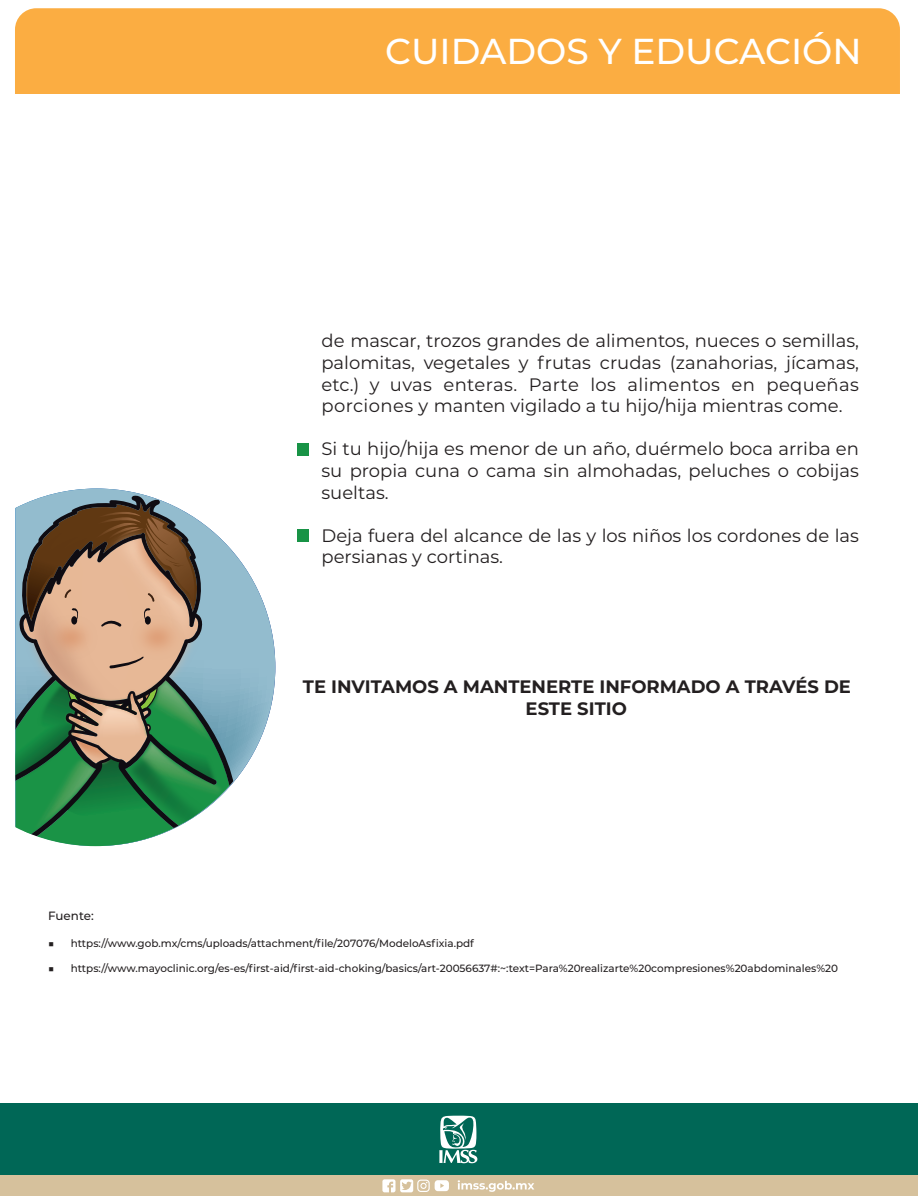
<style>
.page{position:relative;width:918px;height:1196px;background:#fff}
.page>*{position:absolute;margin:0;border:0;box-sizing:border-box;transform-origin:0 0}
.t1{font:500 36px "Montserrat";color:#fff}
.t2{font:18px/21.6px "Montserrat";color:#231f20;text-align:justify}
.t3{font:700 18px/21.6px "Montserrat";color:#231f20;text-align:center}
.t4{font:500 12px "Montserrat";color:#231f20}
.t5{font:500 10.5px "Montserrat";color:#231f20}
</style>
<div class="page">
<div style="left:0;top:1137px;width:918px;height:59px;background:#d6c19c"></div>
<div style="left:0;top:1102px;width:918px;height:72px;background:#006756"></div>
<svg style="left:439px;top:1115px;width:38px;height:48px"></svg>
<svg style="left:458px;top:1180px;width:76px;height:11px"></svg>
<svg style="left:382px;top:1179px;width:67px;height:13px"></svg>
<div style="left:15px;top:8px;width:885px;height:86px;background:#fbad42"></div>
<svg style="left:49px;top:491px;width:226px;height:198px"></svg>
<img style="left:63px;top:488px;width:179px;height:140px">
<img style="left:240px;top:628px;width:34px;height:68px">
<img style="left:240px;top:665px;width:28px;height:109px">
<svg style="left:28px;top:495px;width:212px;height:288px;fill:#93bcce"></svg>
<svg style="left:15px;top:502px;width:218px;height:344px"></svg>
<div style="left:297px;top:444px;width:12px;height:12px;background:#189346"></div>
<div style="left:297px;top:530px;width:12px;height:12px;background:#189346"></div>
<h1 class="t1" style="left:385px;top:26px;width:478px">CUIDADOS Y EDUCACIÓN</h1>
<h1 class="t1" style="left:732px;top:26px;width:129px">SALUD</h1>
<p class="t2" style="left:321px;top:329px;width:539px">de mascar, trozos grandes de alimentos, nueces o semillas, palomitas, vegetales y frutas crudas (zanahorias, jícamas, etc.) y uvas enteras. Parte los alimentos en pequeñas porciones y manten vigilado a tu hijo/hija mientras come.</p>
<p class="t2" style="left:321px;top:437px;width:539px">Si tu hijo/hija es menor de un año, duérmelo boca arriba en su propia cuna o cama sin almohadas, peluches o cobijas sueltas.</p>
<p class="t2" style="left:321px;top:524px;width:539px">Deja fuera del alcance de las y los niños los cordones de las persianas y cortinas.</p>
<p class="t3" style="left:303px;top:675px;width:550px">TE INVITAMOS A MANTENERTE INFORMADO A TRAVÉS DE<br>ESTE SITIO</p>
<p class="t4" style="left:48px;top:907px;width:47px">Fuente:</p>
<p class="t5" style="left:48px;top:936px;width:427px">■ https://www.gob.mx/cms/uploads/attachment/file/207076/ModeloAsfixia.pdf</p>
<p class="t5" style="left:48px;top:961px;width:791px">■ https://www.mayoclinic.org/es-es/first-aid/first-aid-choking/basics/art-20056637#:~:text=Para%20realizarte%20compresiones%20abdominales%20</p>
</div>
